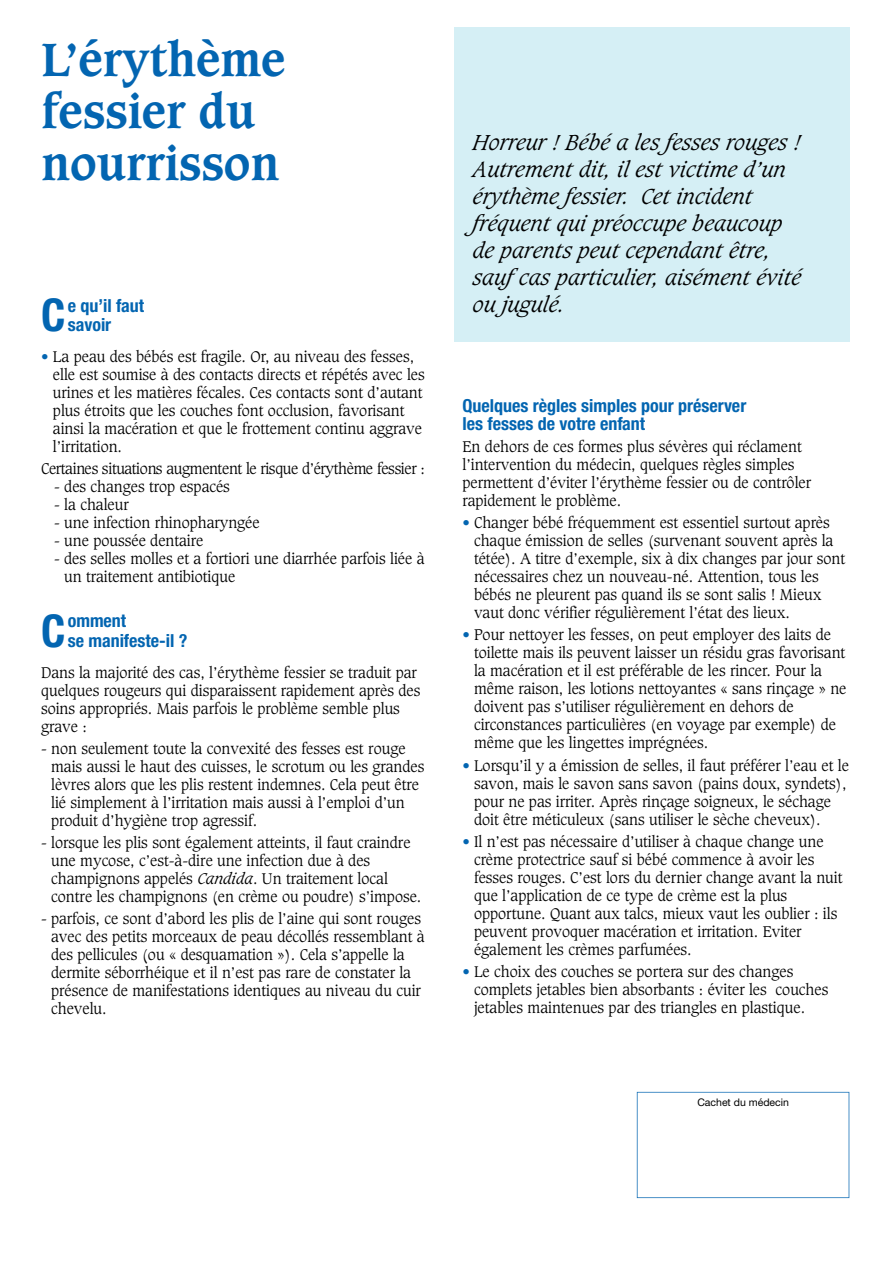
<style>
.page{position:relative;width:893px;height:1263px;background:#fff}
.page>*{position:absolute;margin:0;border:0;box-sizing:border-box;transform-origin:0 0}
.t1{font:700 condensed 45.3px "Helvetica Neue";color:#0365b1}
.t2{font:700 45px/52.3px "Caxton";color:#0365b1}
.t3{font:italic 300 21px/27px "Caxton";color:#000}
.t4{font:700 condensed 18px/19.5px "Helvetica Neue";color:#0365b1}
.t5{font:300 15px/18px "Caxton";color:#000}
.t6{font:300 15px "Caxton";letter-spacing:-.025em;color:#000}
.t7{font:10.5px "Helvetica Neue";color:#000}
.s1{color:#0365b1}
.s2{font-style:italic}
</style>
<div class="page">
<div style="left:454px;top:27px;width:395px;height:315px;background:#d5eff5"></div>
<svg style="left:636px;top:1092px;width:213px;height:106px"></svg>
<h2 class="t2" style="left:41px;top:37px;width:246px">L’érythème fessier du nourrisson</h2>
<h1 class="t1" style="left:41px;top:299px;width:26px">C</h1>
<p class="t4" style="left:68px;top:297px;width:78px">e qu’il faut savoir</p>
<p class="t5" style="left:53px;top:349px;width:373px;text-indent:-12px"><span class="s1">•</span> La peau des bébés est fragile. Or, au niveau des fesses, elle est soumise à des contacts directs et répétés avec les urines et les matières fécales. Ces contacts sont d’autant plus étroits que les couches font occlusion, favorisant ainsi la macération et que le frottement continu aggrave l’irritation.</p>
<p class="t6" style="left:41px;top:462px;width:385px">C e rtaines situations augmentent le risque d’érythème fessier :</p>
<p class="t5" style="left:54px;top:479px;width:177px">- des changes trop espacés</p>
<p class="t5" style="left:54px;top:497px;width:76px">- la chaleur</p>
<p class="t5" style="left:54px;top:515px;width:207px">- une infection rhinopharyngée</p>
<p class="t5" style="left:54px;top:533px;width:151px">- une poussée dentaire</p>
<p class="t5" style="left:64px;top:551px;width:362px;text-indent:-10px">- des selles molles et a fortiori une diarrhée parfois liée à un traitement antibiotique</p>
<h1 class="t1" style="left:41px;top:615px;width:26px">C</h1>
<p class="t4" style="left:68px;top:613px;width:121px">omment<br>se manifeste-il ?</p>
<p class="t5" style="left:41px;top:664px;width:381px">Dans la majorité des cas, l’érythème fessier se traduit par quelques rougeurs qui disparaissent rapidement après des soins appropriés. Mais parfois le problème semble plus grave :</p>
<p class="t5" style="left:51px;top:741px;width:375px;text-indent:-10px">- non seulement toute la convexité des fesses est rouge mais aussi le haut des cuisses, le scrotum ou les grandes lèvres alors que les plis restent indemnes. Cela peut être lié simplement à l’irritation mais aussi à l’emploi d’un produit d’hygiène trop agressif.</p>
<p class="t5" style="left:51px;top:835px;width:372px;text-indent:-10px">- lorsque les plis sont également atteints, il faut craindre une mycose, c’est-à-dire une infection due à des champignons appelés <span class="s2">Candida</span>. Un traitement local contre les champignons (en crème ou poudre) s’impose.</p>
<p class="t5" style="left:51px;top:911px;width:375px;text-indent:-10px">- parfois, ce sont d’abord les plis de l’aine qui sont rouges avec des petits morceaux de peau décollés ressemblant à des pellicules (ou « desquamation »). Cela s’appelle la dermite séborrhéique et il n’est pas rare de constater la présence de manifestations identiques au niveau du cuir chevelu.</p>
<h3 class="t3" style="left:473px;top:131px;width:330px">Horreur ! Bébé a les fesses rouges !<br>Autrement dit, il est victime d’un érythème fessier. Cet incident fréquent qui préoccupe beaucoup de parents peut cependant être, saufcas particulier, aisément évité ou jugulé.</h3>
<p class="t4" style="left:462px;top:398px;width:285px;line-height:18px">Quelques règles simples pour préserver les fesses de votre enfant</p>
<p class="t5" style="left:462px;top:439px;width:350px">En dehors de ces formes plus sévères qui réclament l’intervention du médecin, quelques règles simples permettent d’éviter l’érythème fessier ou de contrôler rapidement le problème.</p>
<p class="t5" style="left:474px;top:515px;width:372px;text-indent:-12px"><span class="s1">•</span> Changer bébé fréquemment est essentiel surtout après chaque émission de selles (survenant souvent après la tétée). A titre d’exemple, six à dix changes par jour sont nécessaires chez un nouveau-né. Attention, tous les bébés ne pleurent pas quand ils se sont salis ! Mieux vaut donc vérifier régulièrement l’état des lieux.</p>
<p class="t5" style="left:474px;top:627px;width:374px;text-indent:-12px"><span class="s1">•</span> Pour nettoyer les fesses, on peut employer des laits de toilette mais ils peuvent laisser un résidu gras favorisant la macération et il est préférable de les rincer. Pour la même raison, les lotions nettoyantes « sans rinçage » ne doivent pas s’utiliser régulièrement en dehors de circonstances particulières (en voyage par exemple) de même que les lingettes imprégnées.</p>
<p class="t5" style="left:474px;top:758px;width:376px;text-indent:-12px"><span class="s1">•</span> Lorsqu’il y a émission de selles, il faut préférer l’eau et le savon, mais le savon sans savon (pains doux, syndets), pour ne pas irriter. Après rinçage soigneux, le séchage doit être méticuleux (sans utiliser le sèche cheveux).</p>
<p class="t5" style="left:474px;top:834px;width:370px;text-indent:-12px"><span class="s1">•</span> Il n’est pas nécessaire d’utiliser à chaque change une crème protectrice sauf si bébé commence à avoir les fesses rouges. C’est lors du dernier change avant la nuit que l’application de ce type de crème est la plus opportune. Quant aux talcs, mieux vaut les oublier : ils peuvent provoquer macération et irritation. Eviter également les crèmes parfumées.</p>
<p class="t5" style="left:474px;top:964px;width:356px;text-indent:-12px"><span class="s1">•</span> Le choix des couches se portera sur des changes complets jetables bien absorbants : éviter les couches jetables maintenues par des triangles en plastique.</p>
<p class="t7" style="left:697px;top:1098px;width:93px">Cachet du médecin</p>
</div>
